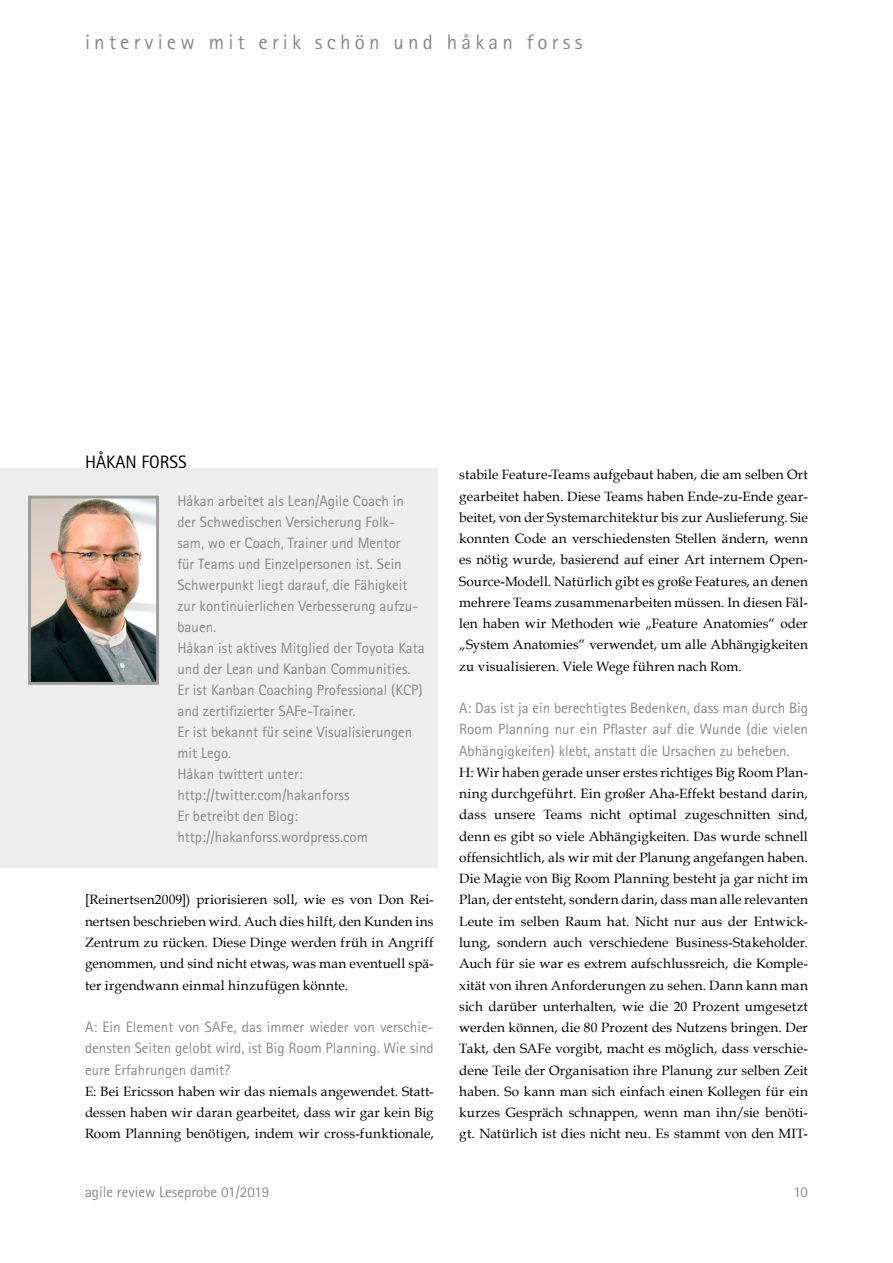
<style>
.page{position:relative;width:893px;height:1263px;background:#fff}
.page>*{position:absolute;margin:0;border:0;box-sizing:border-box;transform-origin:0 0}
.t1{font:21px "Rotis Sans Serif Pro";letter-spacing:.2em;color:#878787}
.t2{font:18px "Rotis Sans Serif Std";color:#000}
.t3{font:15px/21px "Rotis Sans Serif Std";color:#878787}
.t4{font:15px "Rotis Sans Serif Pro";color:#878787}
.t5{font:13.5px/21.3px "Book Antiqua";letter-spacing:.01em;color:#000;text-align:justify}
</style>
<div class="page">
<div style="left:0;top:469px;width:438px;height:399px;background:#ededed"></div>
<img style="left:32px;top:500px;width:123px;height:181px">
<div style="left:28px;top:496px;width:131px;height:189px;border:3px solid #9d9d9c"></div>
<p class="t1" style="left:85px;top:29px;width:499px">interview mit erik schön und håkan forss</p>
<p class="t2" style="left:85px;top:451px;width:103px">HÅKAN FORSS</p>
<p class="t3" style="left:177px;top:491px;width:243px">Håkan arbeitet als Lean/Agile Coach in der Schwedischen Versicherung Folk&shy;sam, wo er Coach, Trainer und Mentor für Teams und Einzelpersonen ist. Sein Schwerpunkt liegt darauf, die Fähigkeit zur kontinuierlichen Verbesserung aufzu&shy;bauen.</p>
<p class="t3" style="left:177px;top:638px;width:249px">Håkan ist aktives Mitglied der Toyota Kata und der Lean und Kanban Communities.<br>Er ist Kanban Coaching Professional (KCP) and zertifizierter SAFe-Trainer.</p>
<p class="t3" style="left:177px;top:722px;width:236px">Er ist bekannt für seine Visualisierungen mit Lego.</p>
<p class="t3" style="left:177px;top:764px;width:127px">Håkan twittert unter:</p>
<p class="t3" style="left:177px;top:785px;width:174px">http://twitter.com/hakanforss</p>
<p class="t3" style="left:177px;top:806px;width:122px">Er betreibt den Blog:</p>
<p class="t3" style="left:177px;top:827px;width:192px">http://hakanforss.wordpress.com</p>
<p class="t5" style="left:85px;top:889px;width:350px">[Reinertsen2009]) priorisieren soll, wie es von Don Rei&shy;nertsen beschrieben wird. Auch dies hilft, den Kunden ins Zentrum zu rücken. Diese Dinge werden früh in Angriff genommen, und sind nicht etwas, was man eventuell spä&shy;ter irgendwann einmal hinzufügen könnte.</p>
<p class="t3" style="left:85px;top:1016px;width:350px;text-align:justify">A: Ein Element von SAFe, das immer wieder von verschie&shy;densten Seiten gelobt wird, ist Big Room Planning. Wie sind eure Erfahrungen damit?</p>
<p class="t5" style="left:85px;top:1080px;width:350px">E: Bei Ericsson haben wir das niemals angewendet. Statt&shy;dessen haben wir daran gearbeitet, dass wir gar kein Big Room Planning benötigen, indem wir cross-funktionale,</p>
<p class="t5" style="left:459px;top:464px;width:350px">stabile Feature-Teams aufgebaut haben, die am selben Ort gearbeitet haben. Diese Teams haben Ende-zu-Ende gear&shy;beitet, von der Systemarchitektur bis zur Auslieferung. Sie konnten Code an verschiedensten Stellen ändern, wenn es nötig wurde, basierend auf einer Art internem Open-Source-Modell. Natürlich gibt es große Features, an denen mehrere Teams zusammenarbeiten müssen. In diesen Fäl&shy;len haben wir Methoden wie „Feature Anatomies“ oder „System Anatomies“ verwendet, um alle Abhängigkeiten zu visualisieren. Viele Wege führen nach Rom.</p>
<p class="t3" style="left:459px;top:697px;width:350px;text-align:justify">A: Das ist ja ein berechtigtes Bedenken, dass man durch Big Room Planning nur ein Pflaster auf die Wunde (die vielen Abhängigkeiten) klebt, anstatt die Ursachen zu beheben.</p>
<p class="t5" style="left:459px;top:761px;width:350px">H: Wir haben gerade unser erstes richtiges Big Room Plan&shy;ning durchgeführt. Ein großer Aha-Effekt bestand darin, dass unsere Teams nicht optimal zugeschnitten sind, denn es gibt so viele Abhängigkeiten. Das wurde schnell offensichtlich, als wir mit der Planung angefangen haben.<br>Die Magie von Big Room Planning besteht ja gar nicht im Plan, der entsteht, sondern darin, dass man alle relevanten Leute im selben Raum hat. Nicht nur aus der Entwick&shy;lung, sondern auch verschiedene Business-Stakeholder.<br>Auch für sie war es extrem aufschlussreich, die Komple&shy;xität von ihren Anforderungen zu sehen. Dann kann man sich darüber unterhalten, wie die 20 Prozent umgesetzt werden können, die 80 Prozent des Nutzens bringen. Der Takt, den SAFe vorgibt, macht es möglich, dass verschie&shy;dene Teile der Organisation ihre Planung zur selben Zeit haben. So kann man sich einfach einen Kollegen für ein kurzes Gespräch schnappen, wenn man ihn/sie benöti&shy;gt. Natürlich ist dies nicht neu. Es stammt von den MIT-</p>
<p class="t4" style="left:85px;top:1183px;width:186px">agile review Leseprobe 01/2019</p>
<p class="t4" style="left:793px;top:1183px;width:16px">10</p>
</div>
